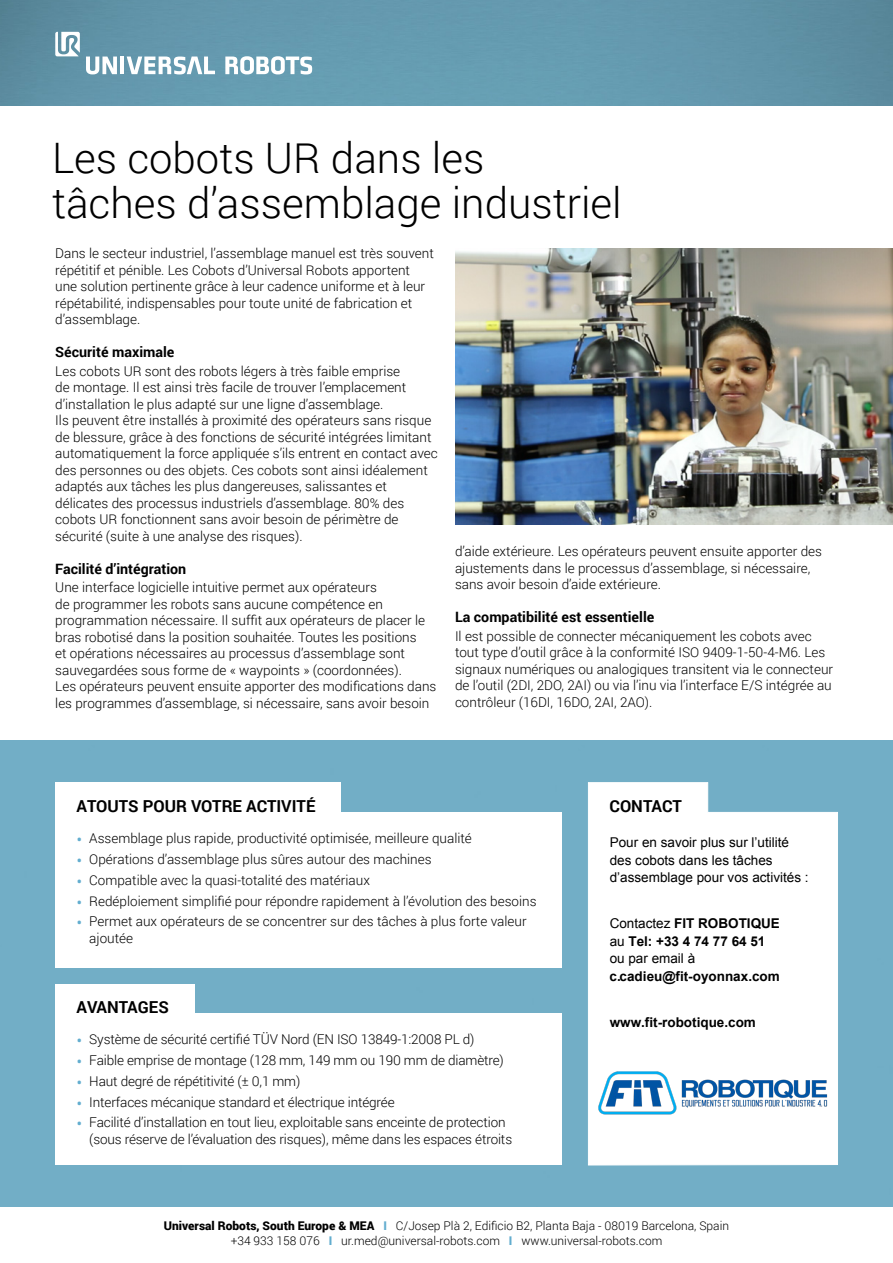
<style>
.page{position:relative;width:893px;height:1263px;background:#fff}
.page>*{position:absolute;margin:0;border:0;box-sizing:border-box;transform-origin:0 0}
.t1{font:300 42px/45px "Roboto";color:#000}
.t2{font:700 16.5px "Roboto";color:#000}
.t3{font:700 14.25px "Roboto";color:#000}
.t4{font:300 13.5px/16.5px "Roboto";color:#000}
.t5{font:700 13.5px/17.5px "Arial";color:#000}
.t6{font:13.5px/17.5px "Arial";color:#000}
.t7{font:300 12px/15px "Roboto";color:#000;text-align:center}
.s1{font-size:18px;color:#62adcf}
.s2{font-weight:400}
.s3{font-weight:900}
.s4{font-weight:900;color:#62adcf}
</style>
<div class="page">
<img style="left:0;top:0;width:893px;height:1207px">
<svg style="left:86px;top:57px;width:31px;height:17px"></svg>
<hr style="left:120px;top:57px;width:4px;height:17px;background:#fff">
<svg style="left:127px;top:57px;width:88px;height:17px"></svg>
<svg style="left:225px;top:56px;width:87px;height:18px"></svg>
<svg style="left:55px;top:32px;width:25px;height:24px"></svg>
<div style="left:0;top:106px;width:893px;height:634px;background:#fff"></div>
<svg style="left:588px;top:782px;width:250px;height:383px"></svg>
<div style="left:55px;top:1013px;width:506px;height:152px;background:#fff"></div>
<div style="left:55px;top:812px;width:506px;height:155px;background:#fff"></div>
<div style="left:55px;top:984px;width:140px;height:29px;background:#fff"></div>
<div style="left:55px;top:782px;width:286px;height:30px;background:#fff"></div>
<img style="left:455px;top:248px;width:438px;height:277px">
<img style="left:594px;top:1067px;width:237px;height:52px">
<h1 class="t1" style="left:52px;top:134px;width:571px">Les cobots UR dans les<br>tâches d’assemblage industriel</h1>
<p class="t4" style="left:55px;top:245px;width:380px">Dans le secteur industriel, l’assemblage manuel est très souvent répétitif et pénible. Les Cobots d’Universal Robots apportent une solution pertinente grâce à leur cadence uniforme et à leur répétabilité, indispensables pour toute unité de fabrication et d’assemblage.</p>
<p class="t3" style="left:55px;top:342px;width:121px">Sécurité maximale</p>
<p class="t4" style="left:55px;top:362px;width:384px">Les cobots UR sont des robots légers à très faible emprise<br>de montage. Il est ainsi très facile de trouver l’emplacement d’installation le plus adapté sur une ligne d’assemblage.<br>Ils peuvent être installés à proximité des opérateurs sans risque de blessure, grâce à des fonctions de sécurité intégrées limitant automatiquement la force appliquée s’ils entrent en contact avec des personnes ou des objets. Ces cobots sont ainsi idéalement adaptés aux tâches les plus dangereuses, salissantes et délicates des processus industriels d’assemblage. 80% des cobots UR fonctionnent sans avoir besoin de périmètre de sécurité (suite à une analyse des risques).</p>
<p class="t3" style="left:55px;top:559px;width:133px">Facilité d’intégration</p>
<p class="t4" style="left:55px;top:579px;width:383px">Une interface logicielle intuitive permet aux opérateurs<br>de programmer les robots sans aucune compétence en programmation nécessaire. Il suffit aux opérateurs de placer le bras robotisé dans la position souhaitée. Toutes les positions<br>et opérations nécessaires au processus d’assemblage sont sauvegardées sous forme de « waypoints » (coordonnées).<br>Les opérateurs peuvent ensuite apporter des modifications dans les programmes d’assemblage, si nécessaire, sans avoir besoin</p>
<p class="t4" style="left:455px;top:543px;width:369px">d’aide extérieure. Les opérateurs peuvent ensuite apporter des ajustements dans le processus d’assemblage, si nécessaire, sans avoir besoin d’aide extérieure.</p>
<p class="t3" style="left:455px;top:607px;width:201px">La compatibilité est essentielle</p>
<p class="t4" style="left:455px;top:627px;width:380px">Il est possible de connecter mécaniquement les cobots avec tout type d’outil grâce à la conformité ISO 9409-1-50-4-M6. Les signaux numériques ou analogiques transitent via le connecteur de l’outil (2DI, 2DO, 2AI) ou via l’inu via l’interface E/S intégrée au contrôleur (16DI, 16DO, 2AI, 2AO).</p>
<p class="t2" style="left:77px;top:795px;width:240px">ATOUTS POUR VOTRE ACTIVITÉ</p>
<p class="t2" style="left:609px;top:795px;width:74px">CONTACT</p>
<p class="t4" style="left:77px;top:830px;width:397px"><span class="s1">•</span> Assemblage plus rapide, productivité optimisée, meilleure qualité</p>
<p class="t4" style="left:77px;top:851px;width:357px"><span class="s1">•</span> Opérations d’assemblage plus sûres autour des machines</p>
<p class="t4" style="left:77px;top:871px;width:295px"><span class="s1">•</span> Compatible avec la quasi-totalité des matériaux</p>
<p class="t4" style="left:77px;top:892px;width:462px"><span class="s1">•</span> Redéploiement simplifié pour répondre rapidement à l’évolution des besoins</p>
<p class="t4" style="left:89px;top:913px;width:439px;text-indent:-13px"><span class="s1">•</span> Permet aux opérateurs de se concentrer sur des tâches à plus forte valeur ajoutée</p>
<p class="t2" style="left:77px;top:996px;width:94px">AVANTAGES</p>
<p class="t4" style="left:77px;top:1031px;width:400px"><span class="s1">•</span> Système de sécurité certifié TÜV Nord (EN ISO 13849-1:2008 PL d)</p>
<p class="t4" style="left:77px;top:1052px;width:429px"><span class="s1">•</span> Faible emprise de montage (128 mm, 149 mm ou 190 mm de diamètre)</p>
<p class="t4" style="left:77px;top:1072px;width:225px"><span class="s1">•</span> Haut degré de répétitivité (± 0,1 mm)</p>
<p class="t4" style="left:77px;top:1093px;width:320px"><span class="s1">•</span> Interfaces mécanique standard et électrique intégrée</p>
<p class="t4" style="left:89px;top:1114px;width:424px;text-indent:-13px"><span class="s1">•</span> Facilité d’installation en tout lieu, exploitable sans enceinte de protection (sous réserve de l’évaluation des risques), même dans les espaces étroits</p>
<p class="t6" style="left:610px;top:834px;width:200px">Pour en savoir plus sur l’utilité des cobots dans les tâches d’assemblage pour vos activités :</p>
<p class="t5" style="left:610px;top:915px;width:172px"><span class="s2">Contactez</span> FIT ROBOTIQUE <span class="s2">au</span> Tel: +33 4 74 77 64 51 <span class="s2">ou par email à</span></p>
<p class="t5" style="left:610px;top:968px;width:172px">c.cadieu@fit-oyonnax.com</p>
<p class="t5" style="left:610px;top:1014px;width:148px">www.fit-robotique.com</p>
<p class="t7" style="left:164px;top:1218px;width:567px"><span class="s3">Universal Robots, South Europe &amp; MEA</span> <span class="s4">I</span> C/Josep Plà 2, Edificio B2, Planta Baja - 08019 Barcelona, Spain +34 933 158 076 <span class="s4">I</span> ur.med@universal-robots.com <span class="s4">I</span> www.universal-robots.com</p>
</div>
